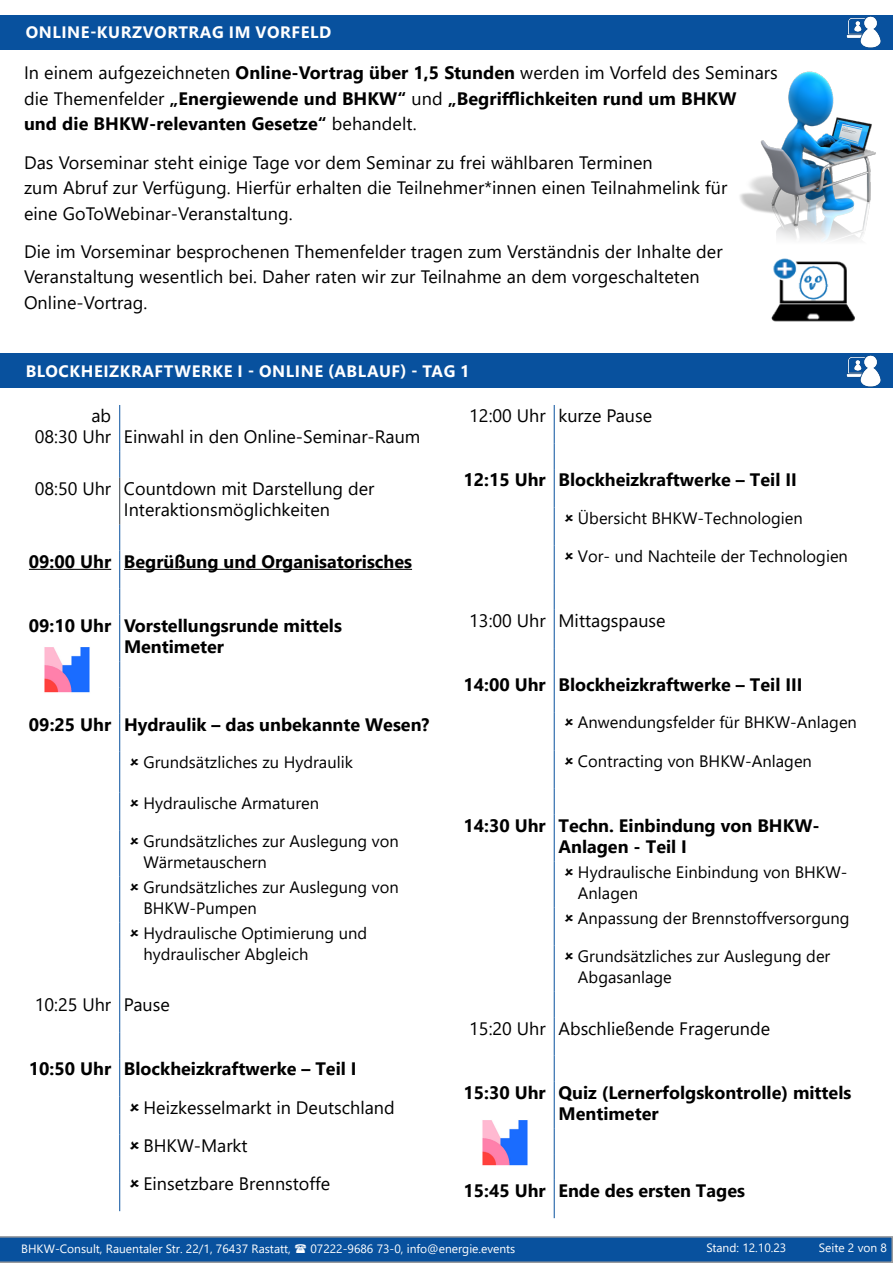
<style>
.page{position:relative;width:893px;height:1263px;background:#fff}
.page>*{position:absolute;margin:0;border:0;box-sizing:border-box;transform-origin:0 0}
.t1{font:18px/25.5px "Segoe UI";letter-spacing:.005em;color:#000}
.t2{font:700 18px/21px "Segoe UI";color:#000}
.t3{font:16.5px/21px "Segoe UI";color:#000}
.t4{font:700 16.5px "Segoe UI";letter-spacing:.035em;color:#fff}
.t5{font:12px "Segoe UI";color:#fff}
.s1{font-weight:400}
</style>
<div class="page">
<div style="left:0;top:354px;width:893px;height:34px;background:#08519e"></div>
<hr style="left:119px;top:405px;width:1px;height:47px;background:#08519e">
<svg style="left:119px;top:452px;width:1px;height:26px"></svg>
<svg style="left:119px;top:525px;width:1px;height:25px"></svg>
<hr style="left:119px;top:550px;width:1px;height:39px;background:#08519e">
<svg style="left:119px;top:589px;width:1px;height:26px"></svg>
<hr style="left:119px;top:615px;width:1px;height:46px;background:#08519e">
<svg style="left:119px;top:661px;width:1px;height:52px"></svg>
<hr style="left:119px;top:713px;width:1px;height:38px;background:#08519e">
<hr style="left:119px;top:751px;width:1px;height:41px;background:#08519e">
<hr style="left:119px;top:792px;width:1px;height:39px;background:#08519e">
<hr style="left:119px;top:831px;width:1px;height:45px;background:#08519e">
<hr style="left:119px;top:876px;width:1px;height:46px;background:#08519e">
<hr style="left:119px;top:922px;width:1px;height:46px;background:#08519e">
<svg style="left:119px;top:968px;width:1px;height:26px"></svg>
<hr style="left:119px;top:994px;width:1px;height:38px;background:#08519e">
<svg style="left:119px;top:1032px;width:1px;height:26px"></svg>
<hr style="left:119px;top:1058px;width:1px;height:38px;background:#08519e">
<hr style="left:119px;top:1096px;width:1px;height:38px;background:#08519e">
<hr style="left:119px;top:1134px;width:1px;height:39px;background:#08519e">
<hr style="left:119px;top:1173px;width:1px;height:38px;background:#08519e">
<hr style="left:119px;top:478px;width:1px;height:47px;background:#323c46">
<hr style="left:29px;top:569px;width:82px;height:1px;background:#000">
<hr style="left:124px;top:569px;width:288px;height:1px;background:#000">
<hr style="left:554px;top:405px;width:1px;height:38px;background:#08519e">
<svg style="left:554px;top:443px;width:1px;height:26px"></svg>
<hr style="left:554px;top:469px;width:1px;height:38px;background:#08519e">
<hr style="left:554px;top:507px;width:1px;height:39px;background:#08519e">
<hr style="left:554px;top:546px;width:1px;height:38px;background:#08519e">
<svg style="left:554px;top:584px;width:1px;height:26px"></svg>
<hr style="left:554px;top:610px;width:1px;height:38px;background:#08519e">
<svg style="left:554px;top:648px;width:1px;height:26px"></svg>
<hr style="left:554px;top:674px;width:1px;height:38px;background:#08519e">
<hr style="left:554px;top:712px;width:1px;height:38px;background:#08519e">
<hr style="left:554px;top:750px;width:1px;height:39px;background:#08519e">
<svg style="left:554px;top:789px;width:1px;height:26px"></svg>
<hr style="left:554px;top:815px;width:1px;height:46px;background:#08519e">
<hr style="left:554px;top:861px;width:1px;height:46px;background:#08519e">
<hr style="left:554px;top:907px;width:1px;height:38px;background:#08519e">
<hr style="left:554px;top:945px;width:1px;height:46px;background:#08519e">
<svg style="left:554px;top:991px;width:1px;height:26px"></svg>
<hr style="left:554px;top:1017px;width:1px;height:38px;background:#08519e">
<svg style="left:554px;top:1055px;width:1px;height:26px"></svg>
<hr style="left:554px;top:1081px;width:1px;height:47px;background:#08519e">
<svg style="left:554px;top:1128px;width:1px;height:52px"></svg>
<hr style="left:554px;top:1180px;width:1px;height:38px;background:#08519e">
<img style="left:842px;top:353px;width:43px;height:34px">
<img style="left:771px;top:258px;width:84px;height:64px">
<img style="left:482px;top:1120px;width:46px;height:46px">
<div style="left:0;top:15px;width:893px;height:34px;background:#08519e"></div>
<img style="left:740px;top:71px;width:136px;height:170px">
<img style="left:842px;top:16px;width:43px;height:34px">
<img style="left:44px;top:647px;width:46px;height:46px">
<svg style="left:0;top:1236px;width:893px;height:27px;background:#19599e"></svg>
<p class="t4" style="left:26px;top:17px;width:307px">ONLINE-KURZVORTRAG IM VORFELD</p>
<p class="t2" style="left:24px;top:59px;width:755px;line-height:25.5px"><span class="s1">In einem aufgezeichneten</span> Online-Vortrag über 1,5 Stunden <span class="s1">werden im Vorfeld des Seminars die Themenfelder</span> „Energiewende und BHKW“ <span class="s1">und</span> „Begrifflichkeiten rund um BHKW<br>und die BHKW-relevanten Gesetze“ <span class="s1">behandelt.</span></p>
<p class="t1" style="left:24px;top:148px;width:705px">Das Vorseminar steht einige Tage vor dem Seminar zu frei wählbaren Terminen<br>zum Abruf zur Verfügung. Hierfür erhalten die Teilnehmer*innen einen Teilnahmelink für eine GoToWebinar-Veranstaltung.</p>
<p class="t1" style="left:24px;top:237px;width:700px">Die im Vorseminar besprochenen Themenfelder tragen zum Verständnis der Inhalte der<br>Veranstaltung wesentlich bei. Daher raten wir zur Teilnahme an dem vorgeschalteten<br>Online-Vortrag.</p>
<p class="t4" style="left:26px;top:355px;width:445px">BLOCKHEIZKRAFTWERKE I - ONLINE (ABLAUF) - TAG 1</p>
<p class="t1" style="left:35px;top:404px;width:387px;line-height:21px;text-indent:57px">ab<br>08:30 Uhr Einwahl in den Online-Seminar-Raum</p>
<p class="t1" style="left:124px;top:477px;width:252px;line-height:21px;text-indent:-89px">08:50 Uhr Countdown mit Darstellung der<br>Interaktionsmöglichkeiten</p>
<p class="t2" style="left:29px;top:549px;width:385px">09:00 Uhr Begrüßung und Organisatorisches</p>
<p class="t1" style="left:469px;top:402px;width:184px">12:00 Uhr kurze Pause</p>
<p class="t2" style="left:463px;top:468px;width:335px">12:15 Uhr Blockheizkraftwerke – Teil II</p>
<p class="t3" style="left:578px;top:506px;width:226px">Übersicht BHKW-Technologien</p>
<p class="t3" style="left:578px;top:544px;width:271px">Vor- und Nachteile der Technologien</p>
<p class="t2" style="left:124px;top:614px;width:219px;text-indent:-95px">09:10 Uhr Vorstellungsrunde mittels<br>Mentimeter</p>
<p class="t2" style="left:29px;top:712px;width:402px">09:25 Uhr Hydraulik – das unbekannte Wesen?</p>
<p class="t3" style="left:143px;top:750px;width:211px">Grundsätzliches zu Hydraulik</p>
<p class="t3" style="left:143px;top:791px;width:177px">Hydraulische Armaturen</p>
<p class="t3" style="left:143px;top:829px;width:257px">Grundsätzliches zur Auslegung von<br>Wärmetauschern</p>
<p class="t3" style="left:143px;top:875px;width:257px">Grundsätzliches zur Auslegung von<br>BHKW-Pumpen</p>
<p class="t3" style="left:143px;top:921px;width:225px">Hydraulische Optimierung und hydraulischer Abgleich</p>
<p class="t1" style="left:35px;top:990px;width:137px">10:25 Uhr Pause</p>
<p class="t2" style="left:29px;top:1057px;width:329px">10:50 Uhr Blockheizkraftwerke – Teil I</p>
<p class="t1" style="left:143px;top:1086px;width:253px;line-height:38.2px">Heizkesselmarkt in Deutschland<br>BHKW-Markt<br>Einsetzbare Brennstoffe</p>
<p class="t1" style="left:469px;top:606px;width:198px">13:00 Uhr Mittagspause</p>
<p class="t2" style="left:463px;top:673px;width:341px">14:00 Uhr Blockheizkraftwerke – Teil III</p>
<p class="t3" style="left:578px;top:711px;width:280px">Anwendungsfelder für BHKW-Anlagen</p>
<p class="t3" style="left:578px;top:749px;width:235px">Contracting von BHKW-Anlagen</p>
<p class="t2" style="left:558px;top:814px;width:263px;text-indent:-95px">14:30 Uhr Techn. Einbindung von BHKW-<br>Anlagen - Teil I</p>
<p class="t3" style="left:578px;top:860px;width:271px">Hydraulische Einbindung von BHKW-<br>Anlagen</p>
<p class="t3" style="left:578px;top:906px;width:273px">Anpassung der Brennstoffversorgung</p>
<p class="t3" style="left:578px;top:944px;width:254px">Grundsätzliches zur Auslegung der<br>Abgasanlage</p>
<p class="t1" style="left:469px;top:1014px;width:302px">15:20 Uhr Abschließende Fragerunde</p>
<p class="t2" style="left:558px;top:1080px;width:294px;text-indent:-95px">15:30 Uhr Quiz (Lernerfolgskontrolle) mittels<br>Mentimeter</p>
<p class="t2" style="left:463px;top:1179px;width:283px">15:45 Uhr Ende des ersten Tages</p>
<p class="t5" style="left:21px;top:1237px;width:271px">BHKW-Consult, Rauentaler Str. 22/1, 76437 Rastatt,</p>
<p class="t5" style="left:310px;top:1237px;width:206px">07222-9686 73-0, info@energie.events</p>
<p class="t5" style="left:706px;top:1237px;width:81px">Stand: 12.10.23</p>
<p class="t5" style="left:819px;top:1237px;width:70px">Seite 2 von 8</p>
</div>
